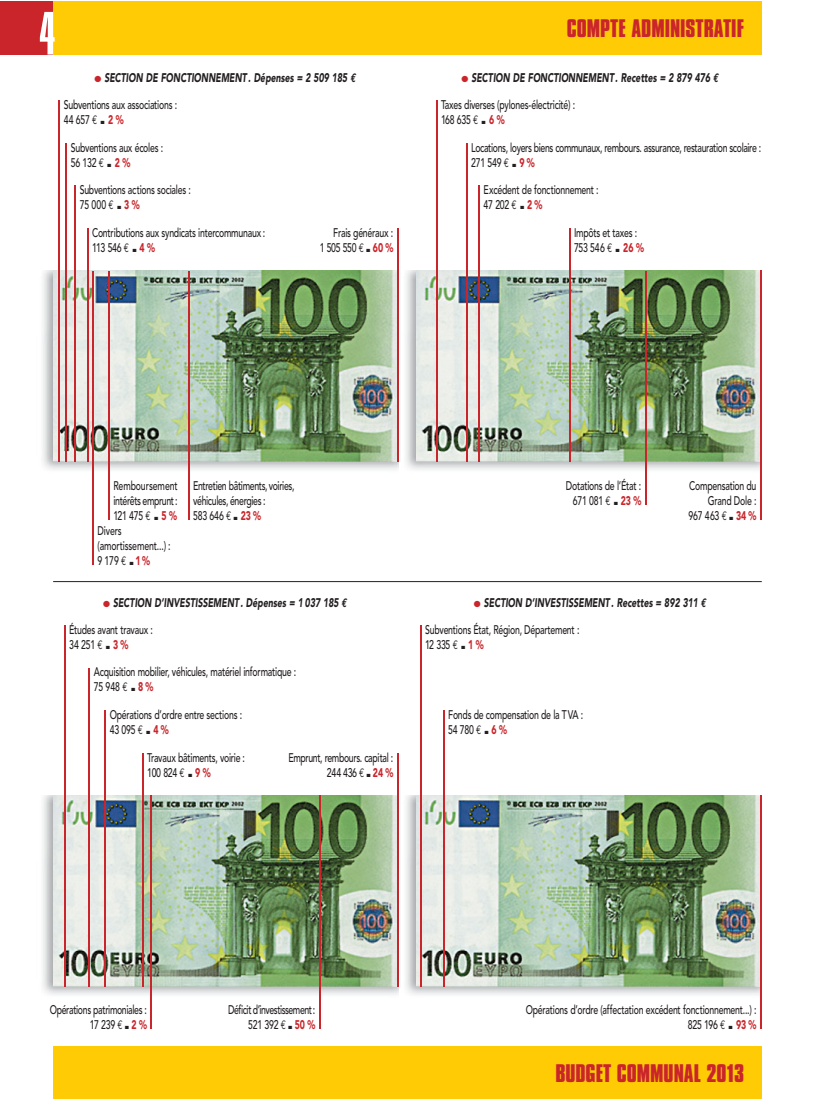
<style>
.page{position:relative;width:815px;height:1099px;background:#fff}
.page>*{position:absolute;margin:0;border:0;box-sizing:border-box;transform-origin:0 0}
.t1{font:300 52.5px "Compacta BT";color:#fff}
.t2{font:700 21.88px "Compacta BT";color:#c9252b}
.t3{font:500 12.5px/15px "Avenir";letter-spacing:-.03em;color:#231f20;scale:.7 1}
.t4{font:italic 900 12.5px "Avenir";color:#231f20;scale:.7 1}
.t5{font:500 12.5px/15px "Avenir";letter-spacing:-.055em;color:#231f20;text-align:right;scale:.7 1}
.s1{color:#c9252b}
.s2{font-family:"Euro Mono";font-weight:700}
.s3{font-family:"Euro Mono";font-weight:400}
.s4{font-family:"Compacta BT";font-weight:300;font-size:22.38px}
.s5{font-weight:900;color:#c9252b}
</style>
<div class="page">
<div style="left:0;top:1px;width:53px;height:53px;background:#c9252b"></div>
<div style="left:53px;top:1px;width:709px;height:53px;background:#ffcb04"></div>
<img style="left:405px;top:271px;width:355px;height:199px">
<svg style="left:42px;top:271px;width:357px;height:199px"></svg>
<img style="left:53px;top:271px;width:344px;height:191px">
<img style="left:416px;top:271px;width:344px;height:191px">
<hr style="left:58px;top:100px;width:2px;height:362px;background:#c9252b">
<hr style="left:66px;top:143px;width:1px;height:319px;background:#c9252b">
<hr style="left:74px;top:186px;width:2px;height:276px;background:#c9252b">
<hr style="left:87px;top:228px;width:2px;height:234px;background:#c9252b">
<hr style="left:188px;top:271px;width:2px;height:248px;background:#c9252b">
<hr style="left:397px;top:228px;width:2px;height:234px;background:#c9252b">
<hr style="left:53px;top:581px;width:709px;height:1px;background:#231f20">
<hr style="left:108px;top:271px;width:2px;height:248px;background:#c9252b">
<hr style="left:92px;top:271px;width:2px;height:293px;background:#c9252b">
<hr style="left:436px;top:100px;width:2px;height:362px;background:#c9252b">
<hr style="left:466px;top:143px;width:2px;height:319px;background:#c9252b">
<hr style="left:478px;top:186px;width:2px;height:276px;background:#c9252b">
<hr style="left:569px;top:228px;width:1px;height:234px;background:#c9252b">
<hr style="left:760px;top:271px;width:2px;height:249px;background:#c9252b">
<hr style="left:645px;top:271px;width:2px;height:233px;background:#c9252b">
<img style="left:405px;top:795px;width:355px;height:200px">
<svg style="left:42px;top:795px;width:357px;height:205px"></svg>
<img style="left:53px;top:795px;width:344px;height:191px">
<img style="left:416px;top:795px;width:344px;height:191px">
<hr style="left:64px;top:625px;width:2px;height:361px;background:#c9252b">
<hr style="left:89px;top:667px;width:1px;height:319px;background:#c9252b">
<hr style="left:105px;top:710px;width:1px;height:276px;background:#c9252b">
<hr style="left:142px;top:752px;width:2px;height:234px;background:#c9252b">
<hr style="left:319px;top:795px;width:2px;height:234px;background:#c9252b">
<hr style="left:151px;top:795px;width:1px;height:234px;background:#c9252b">
<hr style="left:397px;top:752px;width:2px;height:234px;background:#c9252b">
<hr style="left:420px;top:625px;width:2px;height:361px;background:#c9252b">
<hr style="left:443px;top:710px;width:2px;height:276px;background:#c9252b">
<hr style="left:760px;top:795px;width:2px;height:234px;background:#c9252b">
<hr style="left:53px;top:1046px;width:709px;height:1px;background:#231f20">
<div style="left:53px;top:1047px;width:709px;height:52px;background:#ffcb04"></div>
<h1 class="t1" style="left:39px;top:11px;width:18px">4</h1>
<h2 class="t2" style="left:567px;top:19px;width:179px">COMPTE ADMINISTRATIF</h2>
<p class="t4" style="left:94px;top:73px;width:375px"><span class="s1">●</span> SECTION DE FONCTIONNEMENT . Dépenses = 2 509 185 <span class="s2">€</span></p>
<p class="t4" style="left:461px;top:73px;width:369px"><span class="s1">●</span> SECTION DE FONCTIONNEMENT . Recettes = 2 879 476 <span class="s2">€</span></p>
<p class="t3" style="left:64px;top:99px;width:164px">Subventions aux associations :<br>44 657 <span class="s3">€</span> <span class="s4">.</span><span class="s5">2 %</span></p>
<p class="t3" style="left:71px;top:141px;width:133px">Subventions aux écoles :<br>56 132 <span class="s3">€</span> <span class="s4">.</span> <span class="s5">2 %</span></p>
<p class="t3" style="left:80px;top:184px;width:160px">Subventions actions sociales :<br>75 000 <span class="s3">€</span> <span class="s4">.</span><span class="s5">3 %</span></p>
<p class="t3" style="left:92px;top:226px;width:249px">Contributions aux syndicats intercommunaux :<br>113 546 <span class="s3">€</span> <span class="s4">.</span><span class="s5">4 %</span></p>
<p class="t3" style="left:320px;top:226px;width:106px;text-align:right">Frais généraux :<br>1 505 550 <span class="s3">€</span><span class="s4">.</span><span class="s5">60 %</span></p>
<p class="t3" style="left:441px;top:99px;width:193px">Taxes diverses (pylones-électricité) :<br>168 635 <span class="s3">€</span> <span class="s4">.</span> <span class="s5">6 %</span></p>
<p class="t3" style="left:471px;top:141px;width:416px">Locations, loyers biens communaux, rembours. assurance, restauration scolaire :<br>271 549 <span class="s3">€</span> <span class="s4">.</span><span class="s5">9 %</span></p>
<p class="t3" style="left:484px;top:184px;width:166px">Excédent de fonctionnement :<br>47 202 <span class="s3">€</span> <span class="s4">.</span><span class="s5">2 %</span></p>
<p class="t3" style="left:574px;top:226px;width:101px">Impôts et taxes :<br>753 546 <span class="s3">€</span> <span class="s4">.</span><span class="s5">26 %</span></p>
<p class="t3" style="left:113px;top:479px;width:93px;text-align:justify">Remboursement intérêts emprunt:<br>121 475 <span class="s3">€</span> <span class="s4">.</span><span class="s5">5 %</span></p>
<p class="t3" style="left:193px;top:479px;width:146px">Entretien bâtiments, voiries, véhicules, énergies :<br>583 646 <span class="s3">€</span> <span class="s4">.</span><span class="s5">23 %</span></p>
<p class="t3" style="left:97px;top:524px;width:106px">Divers (amortissement...) :<br>9 179 <span class="s3">€</span> <span class="s4">.</span><span class="s5">1%</span></p>
<p class="t3" style="left:566px;top:479px;width:109px;text-align:center">Dotations de l’État :<br>671 081 <span class="s3">€</span> <span class="s4">.</span><span class="s5">23 %</span></p>
<p class="t3" style="left:689px;top:479px;width:98px;text-align:right">Compensation du<br>Grand Dole :<br>967 463 <span class="s3">€</span> <span class="s4">.</span><span class="s5">34 %</span></p>
<p class="t4" style="left:103px;top:597px;width:350px"><span class="s1">●</span> SECTION D’INVESTISSEMENT . Dépenses = 1 037 185 <span class="s2">€</span></p>
<p class="t4" style="left:474px;top:597px;width:333px"><span class="s1">●</span> SECTION D’INVESTISSEMENT . Recettes = 892 311 <span class="s2">€</span></p>
<p class="t3" style="left:69px;top:623px;width:121px">Études avant travaux :<br>34 251 <span class="s3">€</span> <span class="s4">.</span><span class="s5">3 %</span></p>
<p class="t3" style="left:94px;top:666px;width:291px">Acquisition mobilier, véhicules, matériel informatique :<br>75 948 <span class="s3">€</span> <span class="s4">.</span><span class="s5">8 %</span></p>
<p class="t3" style="left:110px;top:708px;width:191px">Opérations d’ordre entre sections :<br>43 095 <span class="s3">€</span> <span class="s4">.</span><span class="s5">4 %</span></p>
<p class="t3" style="left:147px;top:751px;width:141px">Travaux bâtiments, voirie :<br>100 824 <span class="s3">€</span> <span class="s4">.</span><span class="s5">9 %</span></p>
<p class="t3" style="left:288px;top:751px;width:151px;text-align:right">Emprunt, rembours. capital :<br>244 436 <span class="s3">€</span><span class="s4">.</span><span class="s5">24 %</span></p>
<p class="t3" style="left:425px;top:623px;width:222px">Subventions État, Région, Département :<br>12 335 <span class="s3">€</span> <span class="s4">.</span><span class="s5">1 %</span></p>
<p class="t3" style="left:448px;top:708px;width:194px">Fonds de compensation de la TVA :<br>54 780 <span class="s3">€</span> <span class="s4">.</span><span class="s5">6 %</span></p>
<p class="t3" style="left:50px;top:1004px;width:140px;text-align:right">Opérations patrimoniales :<br>17 239 <span class="s3">€</span><span class="s4">.</span><span class="s5">2 %</span></p>
<p class="t5" style="left:228px;top:1004px;width:126px">Déficit d’investissement:<br>521 392 <span class="s3">€</span> <span class="s4">.</span><span class="s5">50 %</span></p>
<p class="t3" style="left:526px;top:1004px;width:331px;text-align:right">Opérations d’ordre (affectation excédent fonctionnement...) :<br>825 196 <span class="s3">€</span> <span class="s4">.</span> <span class="s5">93 %</span></p>
<h2 class="t2" style="left:555px;top:1064px;width:190px">BUDGET COMMUNAL 2013</h2>
</div>
